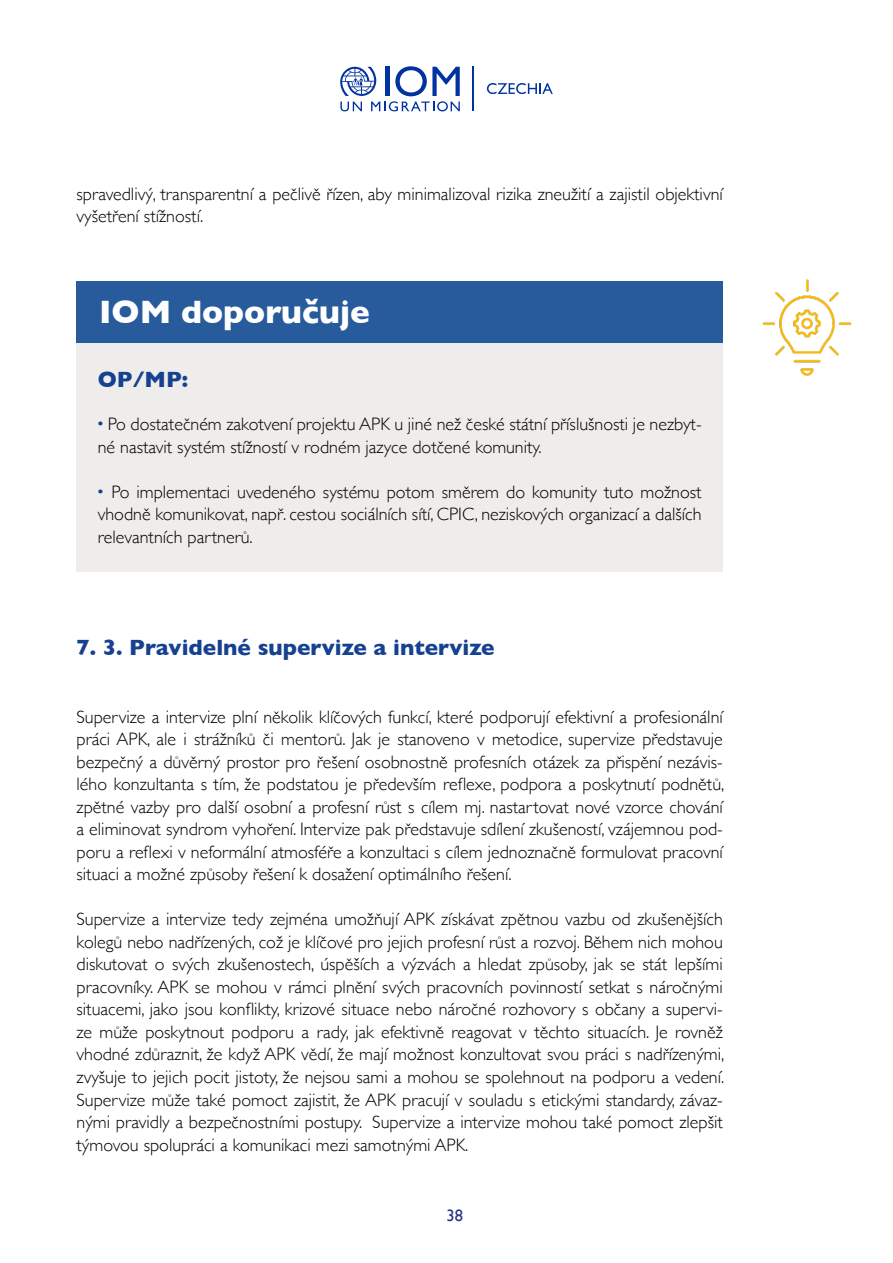
<style>
.page{position:relative;width:893px;height:1263px;background:#fff}
.page>*{position:absolute;margin:0;border:0;box-sizing:border-box;transform-origin:0 0}
.t1{font:700 33px "Gill Sans";color:#fff}
.t2{font:700 22.5px "Gill Sans";color:#164190}
.t3{font:300 18px/22.5px "Gill Sans";color:#000;text-align:justify}
.t4{font:16.5px "Gill Sans";color:#283583}
.s1{font-weight:700;font-size:19.5px;color:#164190}
</style>
<div class="page">
<hr style="left:473px;top:67px;width:1px;height:44px;background:#0033a0">
<svg style="left:340px;top:66px;width:120px;height:46px"></svg>
<svg style="left:487px;top:83px;width:66px;height:11px"></svg>
<div style="left:77px;top:281px;width:646px;height:62px;background:#275b9b"></div>
<div style="left:77px;top:343px;width:646px;height:228px;background:#efedeb"></div>
<img style="left:762px;top:279px;width:90px;height:97px">
<p class="t3" style="left:77px;top:182px;width:648px">spravedlivý, transparentní a pečlivě řízen, aby minimalizoval rizika zneužití a zajistil objektivní vyšetření stížností.</p>
<h1 class="t1" style="left:99px;top:286px;width:272px">IOM doporučuje</h1>
<p class="t2" style="left:98px;top:361px;width:92px">OP/MP:</p>
<p class="t3" style="left:98px;top:412px;width:605px"><span class="s1">·</span> Po dostatečném zakotvení projektu APK u jiné než české státní příslušnosti je nezbyt&shy;né nastavit systém stížností v rodném jazyce dotčené komunity.</p>
<p class="t3" style="left:98px;top:480px;width:605px"><span class="s1">·</span> Po implementaci uvedeného systému potom směrem do komunity tuto možnost vhodně komunikovat, např. cestou sociálních sítí, CPIC, neziskových organizací a dalších relevantních partnerů.</p>
<p class="t2" style="left:77px;top:630px;width:420px">7. 3. Pravidelné supervize a intervize</p>
<p class="t3" style="left:77px;top:705px;width:649px">Supervize a intervize plní několik klíčových funkcí, které podporují efektivní a profesionální práci APK, ale i strážníků či mentorů. Jak je stanoveno v metodice, supervize představuje bezpečný a důvěrný prostor pro řešení osobnostně profesních otázek za přispění nezávis&shy;lého konzultanta s tím, že podstatou je především reflexe, podpora a poskytnutí podnětů, zpětné vazby pro další osobní a profesní růst s cílem mj. nastartovat nové vzorce chování a eliminovat syndrom vyhoření. Intervize pak představuje sdílení zkušeností, vzájemnou pod&shy;poru a reflexi v neformální atmosféře a konzultaci s cílem jednoznačně formulovat pracovní situaci a možné způsoby řešení k dosažení optimálního řešení.</p>
<p class="t3" style="left:77px;top:907px;width:649px">Supervize a intervize tedy zejména umožňují APK získávat zpětnou vazbu od zkušenějších kolegů nebo nadřízených, což je klíčové pro jejich profesní růst a rozvoj. Během nich mohou diskutovat o svých zkušenostech, úspěších a výzvách a hledat způsoby, jak se stát lepšími pracovníky. APK se mohou v rámci plnění svých pracovních povinností setkat s náročnými situacemi, jako jsou konflikty, krizové situace nebo náročné rozhovory s občany a supervi&shy;ze může poskytnout podporu a rady, jak efektivně reagovat v těchto situacích. Je rovněž vhodné zdůraznit, že když APK vědí, že mají možnost konzultovat svou práci s nadřízenými, zvyšuje to jejich pocit jistoty, že nejsou sami a mohou se spolehnout na podporu a vedení.<br>Supervize může také pomoct zajistit, že APK pracují v souladu s etickými standardy, závaz&shy;nými pravidly a bezpečnostními postupy. Supervize a intervize mohou také pomoct zlepšit týmovou spolupráci a komunikaci mezi samotnými APK.</p>
<p class="t4" style="left:446px;top:1206px;width:18px">38</p>
</div>
